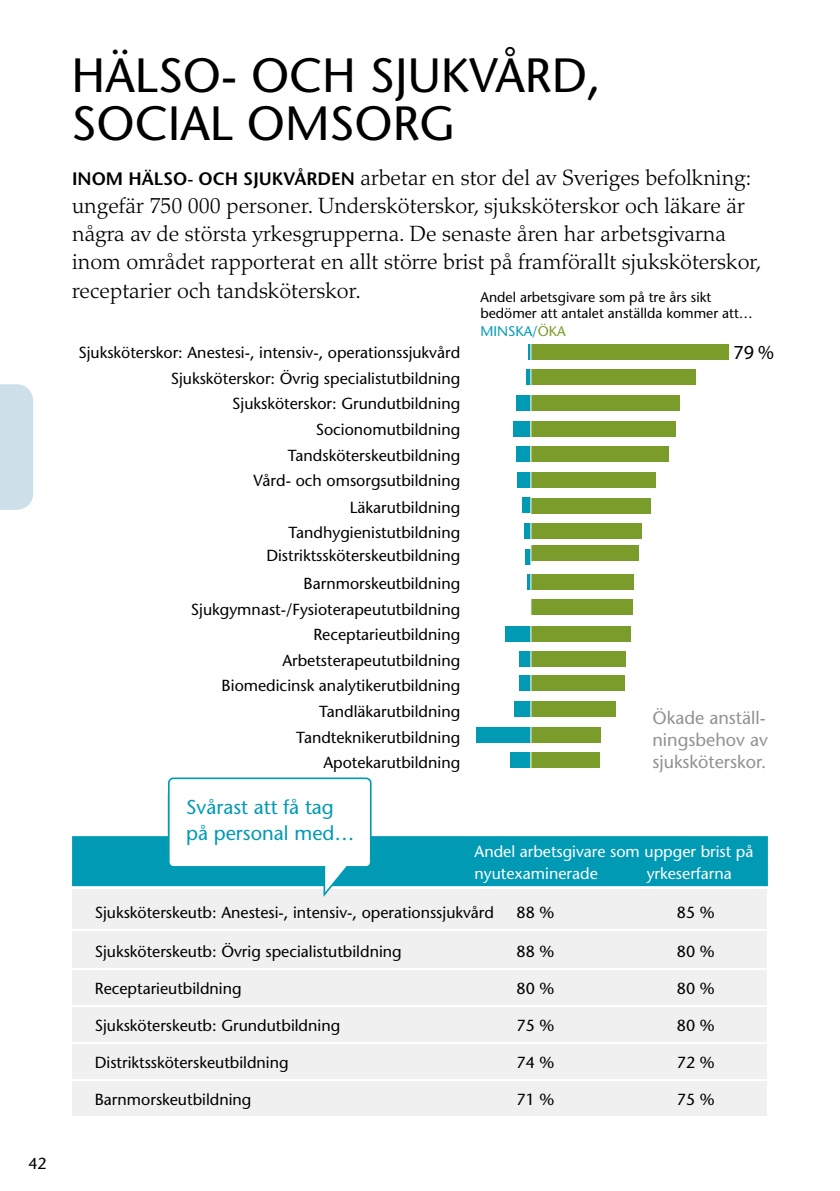
<style>
.page{position:relative;width:840px;height:1191px;background:#fff}
.page>*{position:absolute;margin:0;border:0;box-sizing:border-box;transform-origin:0 0}
.t1{font:500 48px/48px "Stone Sans Std";color:#000}
.t2{font:300 22px/28px "Palatino";color:#000}
.t3{font:500 20px/26px "Stone Sans Std";color:#009ab5}
.t4{font:20px "Myriad Pro";color:#000}
.t5{font:500 18px/22px "Stone Sans Std";color:#919291}
.t6{font:500 16px "Stone Sans Std";color:#000}
.t7{font:500 16px/22px "Stone Sans Std";color:#fff}
.t8{font:500 14px/16px "Stone Sans Std";color:#000}
.t9{font:500 14px "Stone Sans Std";color:#009ab5}
.s1{font-family:"Stone Sans Std";font-weight:600;font-size:18px}
.s2{color:#799c2a}
</style>
<div class="page">
<div style="left:72px;top:889px;width:694px;height:226px;background:#f0f0f0"></div>
<div style="left:72px;top:836px;width:695px;height:50px;background:#009ab5"></div>
<hr style="left:72px;top:929px;width:695px;height:2px;background:#fff">
<hr style="left:72px;top:968px;width:695px;height:2px;background:#fff">
<hr style="left:72px;top:1005px;width:695px;height:2px;background:#fff">
<hr style="left:72px;top:1042px;width:695px;height:2px;background:#fff">
<hr style="left:72px;top:1079px;width:695px;height:2px;background:#fff">
<svg style="left:167px;top:777px;width:205px;height:120px"></svg>
<svg style="left:528px;top:344px;width:2px;height:15px"></svg>
<hr style="left:526px;top:369px;width:4px;height:16px;background:#009ab5">
<div style="left:516px;top:395px;width:14px;height:15px;background:#009ab5"></div>
<div style="left:513px;top:421px;width:18px;height:15px;background:#009ab5"></div>
<div style="left:516px;top:446px;width:15px;height:16px;background:#009ab5"></div>
<div style="left:517px;top:473px;width:13px;height:15px;background:#009ab5"></div>
<div style="left:522px;top:498px;width:8px;height:15px;background:#009ab5"></div>
<div style="left:524px;top:523px;width:6px;height:16px;background:#009ab5"></div>
<div style="left:525px;top:549px;width:5px;height:15px;background:#009ab5"></div>
<hr style="left:527px;top:575px;width:3px;height:15px;background:#009ab5">
<div style="left:505px;top:626px;width:25px;height:15px;background:#009ab5"></div>
<div style="left:519px;top:651px;width:11px;height:16px;background:#009ab5"></div>
<div style="left:519px;top:676px;width:11px;height:15px;background:#009ab5"></div>
<div style="left:514px;top:701px;width:16px;height:15px;background:#009ab5"></div>
<div style="left:475px;top:727px;width:55px;height:15px;background:#009ab5"></div>
<div style="left:510px;top:752px;width:20px;height:16px;background:#009ab5"></div>
<div style="left:530px;top:344px;width:198px;height:15px;background:#799c2a"></div>
<div style="left:530px;top:369px;width:165px;height:16px;background:#799c2a"></div>
<div style="left:530px;top:395px;width:149px;height:15px;background:#799c2a"></div>
<div style="left:530px;top:421px;width:145px;height:15px;background:#799c2a"></div>
<div style="left:530px;top:446px;width:138px;height:16px;background:#799c2a"></div>
<div style="left:530px;top:473px;width:125px;height:15px;background:#799c2a"></div>
<div style="left:530px;top:498px;width:119px;height:15px;background:#799c2a"></div>
<div style="left:530px;top:523px;width:111px;height:16px;background:#799c2a"></div>
<div style="left:530px;top:545px;width:108px;height:16px;background:#799c2a"></div>
<div style="left:530px;top:575px;width:103px;height:15px;background:#799c2a"></div>
<div style="left:530px;top:599px;width:101px;height:15px;background:#799c2a"></div>
<div style="left:530px;top:626px;width:100px;height:15px;background:#799c2a"></div>
<div style="left:530px;top:651px;width:95px;height:16px;background:#799c2a"></div>
<div style="left:530px;top:675px;width:94px;height:16px;background:#799c2a"></div>
<div style="left:530px;top:701px;width:85px;height:15px;background:#799c2a"></div>
<div style="left:530px;top:727px;width:70px;height:15px;background:#799c2a"></div>
<div style="left:530px;top:752px;width:69px;height:16px;background:#799c2a"></div>
<hr style="left:530px;top:340px;width:1px;height:428px;background:#fff">
<div style="left:0;top:384px;width:33px;height:126px;background:#cddfe9"></div>
<p class="t6" style="left:28px;top:1153px;width:20px">42</p>
<h1 class="t1" style="left:72px;top:51px;width:530px">HÄLSO- OCH SJUKVÅRD,<br>SOCIAL OMSORG</h1>
<p class="t2" style="left:72px;top:164px;width:690px"><span class="s1">INOM HÄLSO- OCH SJUKVÅRDEN</span> arbetar en stor del av Sveriges befolkning: ungefär 750 000 personer. Undersköterskor, sjuksköterskor och läkare är några av de största yrkesgrupperna. De senaste åren har arbetsgivarna inom området rapporterat en allt större brist på framförallt sjuksköterskor, receptarier och tandsköterskor.</p>
<p class="t8" style="left:480px;top:289px;width:274px">Andel arbetsgivare som på tre års sikt bedömer att antalet anställda kommer att…</p>
<p class="t4" style="left:733px;top:340px;width:42px">79 %</p>
<p class="t9" style="left:480px;top:323px;width:87px">MINSKA/<span class="s2">ÖKA</span></p>
<p class="t6" style="left:78px;top:343px;width:383px">Sjuksköterskor: Anestesi-, intensiv-, operationssjukvård</p>
<p class="t6" style="left:171px;top:369px;width:291px">Sjuksköterskor: Övrig specialistutbildning</p>
<p class="t6" style="left:232px;top:394px;width:229px">Sjuksköterskor: Grundutbildning</p>
<p class="t6" style="left:315px;top:420px;width:146px">Socionomutbildning</p>
<p class="t6" style="left:288px;top:445px;width:174px">Tandsköterskeutbildning</p>
<p class="t6" style="left:253px;top:471px;width:208px">Vård- och omsorgsutbildning</p>
<p class="t6" style="left:349px;top:498px;width:112px">Läkarutbildning</p>
<p class="t6" style="left:288px;top:522px;width:173px">Tandhygienistutbildning</p>
<p class="t6" style="left:266px;top:546px;width:195px">Distriktssköterskeutbildning</p>
<p class="t6" style="left:303px;top:574px;width:158px">Barnmorskeutbildning</p>
<p class="t6" style="left:191px;top:599px;width:270px">Sjukgymnast-/Fysioterapeututbildning</p>
<p class="t6" style="left:313px;top:625px;width:148px">Receptarieutbildning</p>
<p class="t6" style="left:282px;top:651px;width:179px">Arbetsterapeututbildning</p>
<p class="t6" style="left:221px;top:676px;width:240px">Biomedicinsk analytikerutbildning</p>
<p class="t6" style="left:319px;top:702px;width:142px">Tandläkarutbildning</p>
<p class="t6" style="left:296px;top:727px;width:165px">Tandteknikerutbildning</p>
<p class="t6" style="left:323px;top:753px;width:138px">Apotekarutbildning</p>
<p class="t3" style="left:186px;top:794px;width:170px">Svårast att få tag på personal med…</p>
<p class="t5" style="left:652px;top:706px;width:117px">Ökade anställ&shy;ningsbehov av sjuksköterskor.</p>
<p class="t7" style="left:474px;top:840px;width:280px">Andel arbetsgivare som uppger brist på nyutexaminerade</p>
<p class="t7" style="left:646px;top:862px;width:86px">yrkeserfarna</p>
<p class="t6" style="left:95px;top:902px;width:400px">Sjuksköterskeutb: Anestesi-, intensiv-, operationssjukvård</p>
<p class="t6" style="left:516px;top:902px;width:39px">88 %</p>
<p class="t6" style="left:676px;top:902px;width:39px">85 %</p>
<p class="t6" style="left:95px;top:941px;width:308px">Sjuksköterskeutb: Övrig specialistutbildning</p>
<p class="t6" style="left:516px;top:941px;width:39px">88 %</p>
<p class="t6" style="left:676px;top:941px;width:39px">80 %</p>
<p class="t6" style="left:95px;top:978px;width:148px">Receptarieutbildning</p>
<p class="t6" style="left:516px;top:978px;width:39px">80 %</p>
<p class="t6" style="left:676px;top:978px;width:39px">80 %</p>
<p class="t6" style="left:95px;top:1015px;width:247px">Sjuksköterskeutb: Grundutbildning</p>
<p class="t6" style="left:516px;top:1015px;width:39px">75 %</p>
<p class="t6" style="left:676px;top:1015px;width:39px">80 %</p>
<p class="t6" style="left:95px;top:1052px;width:195px">Distriktssköterskeutbildning</p>
<p class="t6" style="left:516px;top:1052px;width:39px">74 %</p>
<p class="t6" style="left:676px;top:1052px;width:39px">72 %</p>
<p class="t6" style="left:95px;top:1089px;width:158px">Barnmorskeutbildning</p>
<p class="t6" style="left:516px;top:1089px;width:39px">71 %</p>
<p class="t6" style="left:676px;top:1089px;width:39px">75 %</p>
</div>
